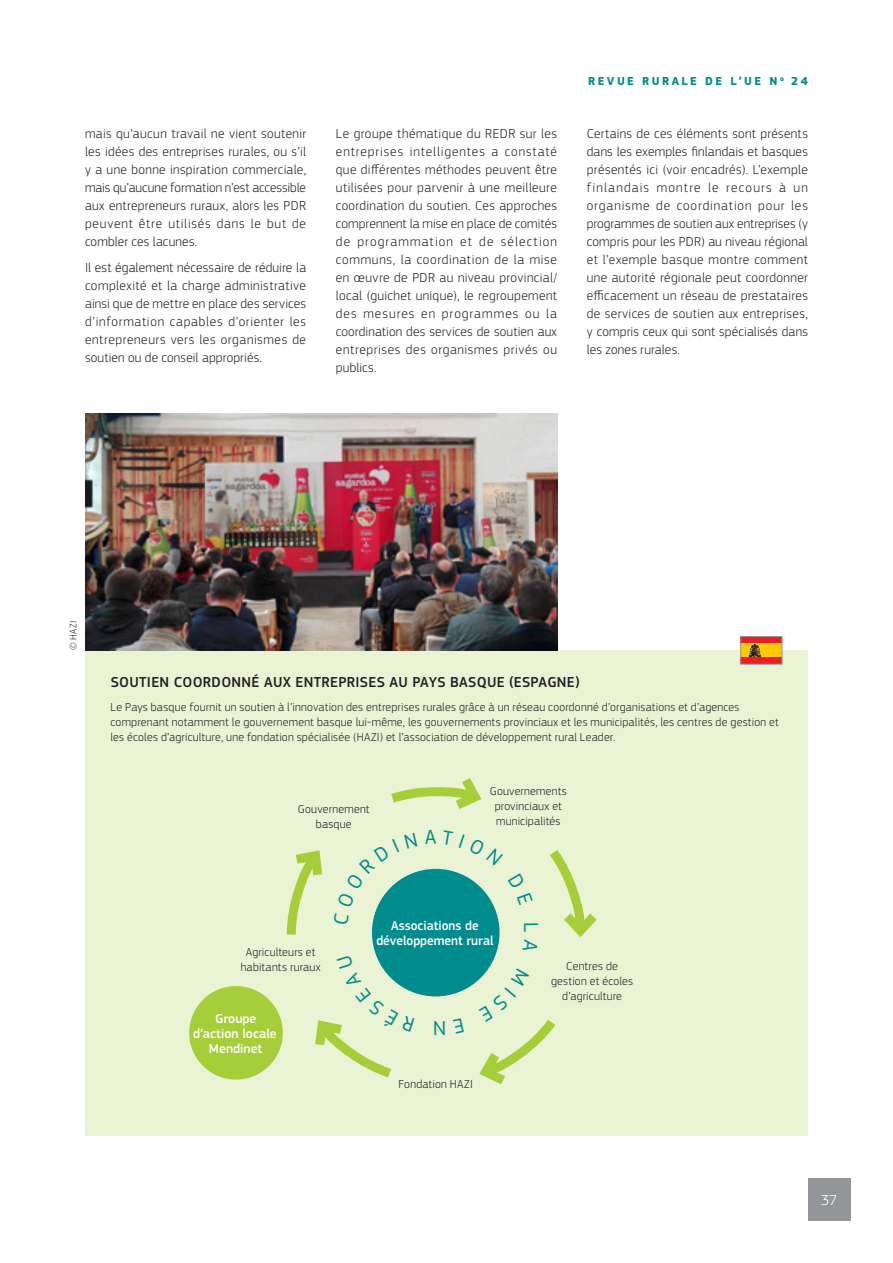
<style>
.page{position:relative;width:893px;height:1263px;background:#fff}
.page>*{position:absolute;margin:0;border:0;box-sizing:border-box;transform-origin:0 0}
.Box_-_Titre{font:500 15px "EC Square Sans Pro";letter-spacing:.02em;color:#231f20}
.t1{font:300 15px "EC Square Sans Pro";color:#fff}
._0_Body{font:300 13.5px/18px "EC Square Sans Pro";letter-spacing:.02em;color:#231f20;text-align:justify}
.Table_-_Body_noir{font:500 13.5px/15px "EC Square Sans Pro";color:#fff;text-align:center}
.Box_-_Body_noir{font:300 12px/15px "EC Square Sans Pro";letter-spacing:.015em;color:#231f20;text-align:center}
.t2{font:700 12px "EC Square Sans Pro";letter-spacing:.2em;color:#008c8c}
._8___photo{font:300 9.75px "EC Square Sans Pro";color:#231f20}
</style>
<div class="page">
<div style="left:85px;top:650px;width:723px;height:485px;background:#eaf3d4"></div>
<svg style="left:391px;top:778px;width:91px;height:31px"></svg>
<div style="left:372px;top:869px;width:128px;height:127px;background:#008c8c;border-radius:50%"></div>
<div style="left:189px;top:986px;width:94px;height:93px;background:#a6ce39;border-radius:50%"></div>
<img style="left:85px;top:413px;width:472px;height:237px">
<div style="left:741px;top:636px;width:41px;height:28px;background:#ee1d23"></div>
<div style="left:741px;top:644px;width:41px;height:13px;background:#feca0a"></div>
<svg style="left:749px;top:645px;width:12px;height:12px"></svg>
<div style="left:740px;top:636px;width:42px;height:29px;border:1px solid #939598"></div>
<div style="left:808px;top:1178px;width:42px;height:42px;background:#939598"></div>
<svg style="left:286px;top:850px;width:132px;height:94px"></svg>
<svg style="left:459px;top:850px;width:138px;height:102px"></svg>
<svg style="left:473px;top:969px;width:83px;height:115px"></svg>
<svg style="left:315px;top:955px;width:100px;height:123px"></svg>
<p class="_0_Body" style="left:85px;top:124px;width:223px">mais qu’aucun travail ne vient soutenir les idées des entreprises rurales, ou s’il y a une bonne inspiration commerciale, mais qu’aucune formation n’est accessible aux entrepreneurs ruraux, alors les PDR peuvent être utilisés dans le but de combler ces lacunes.</p>
<p class="_0_Body" style="left:85px;top:259px;width:223px">Il est également nécessaire de réduire la complexité et la charge administrative ainsi que de mettre en place des services d’information capables d’orienter les entrepreneurs vers les organismes de soutien ou de conseil appropriés.</p>
<p class="t2" style="left:588px;top:74px;width:221px">REVUE RURALE DE L’UE N <sup>o</sup> 24</p>
<p class="_0_Body" style="left:336px;top:124px;width:223px">Le groupe thématique du REDR sur les entreprises intelligentes a constaté que différentes méthodes peuvent être utilisées pour parvenir à une meilleure coordination du soutien. Ces approches comprennent la mise en place de comités de programmation et de sélection communs, la coordination de la mise en œuvre de PDR au niveau provincial/ local (guichet unique), le regroupement des mesures en programmes ou la coordination des services de soutien aux entreprises des organismes privés ou publics.</p>
<p class="_0_Body" style="left:587px;top:124px;width:223px">Certains de ces éléments sont présents dans les exemples finlandais et basques présentés ici (voir encadrés). L’exemple finlandais montre le recours à un organisme de coordination pour les programmes de soutien aux entreprises (y compris pour les PDR) au niveau régional et l’exemple basque montre comment une autorité régionale peut coordonner efficacement un réseau de prestataires de services de soutien aux entreprises, y compris ceux qui sont spécialisés dans les zones rurales.</p>
<p class="_8___photo" style="left:68px;top:650px;width:31px;rotate:-90deg">© HAZI</p>
<p class="Box_-_Titre" style="left:111px;top:673px;width:471px">SOUTIEN COORDONNÉ AUX ENTREPRISES AU PAYS BASQUE (ESPAGNE)</p>
<p class="Box_-_Body_noir" style="left:111px;top:699px;width:670px;text-align:left">Le Pays basque fournit un soutien à l’innovation des entreprises rurales grâce à un réseau coordonné d’organisations et d’agences comprenant notamment le gouvernement basque lui-même, les gouvernements provinciaux et les municipalités, les centres de gestion et les écoles d’agriculture, une fondation spécialisée (HAZI) et l’association de développement rural Leader.</p>
<p class="Box_-_Body_noir" style="left:298px;top:801px;width:73px">Gouvernement basque</p>
<p class="Box_-_Body_noir" style="left:490px;top:783px;width:79px">Gouvernements provinciaux et municipalités</p>
<p class="Box_-_Body_noir" style="left:241px;top:945px;width:81px">Agriculteurs et habitants ruraux</p>
<p class="Table_-_Body_noir" style="left:193px;top:1011px;width:85px">Groupe d’action locale<br>Mendinet</p>
<p class="Table_-_Body_noir" style="left:376px;top:918px;width:119px">Associations de développement rural</p>
<p class="Box_-_Body_noir" style="left:399px;top:1077px;width:76px">Fondation HAZI</p>
<p class="Box_-_Body_noir" style="left:551px;top:959px;width:84px">Centres de gestion et écoles d’agriculture</p>
<p class="t1" style="left:821px;top:1191px;width:18px">37</p>
</div>
